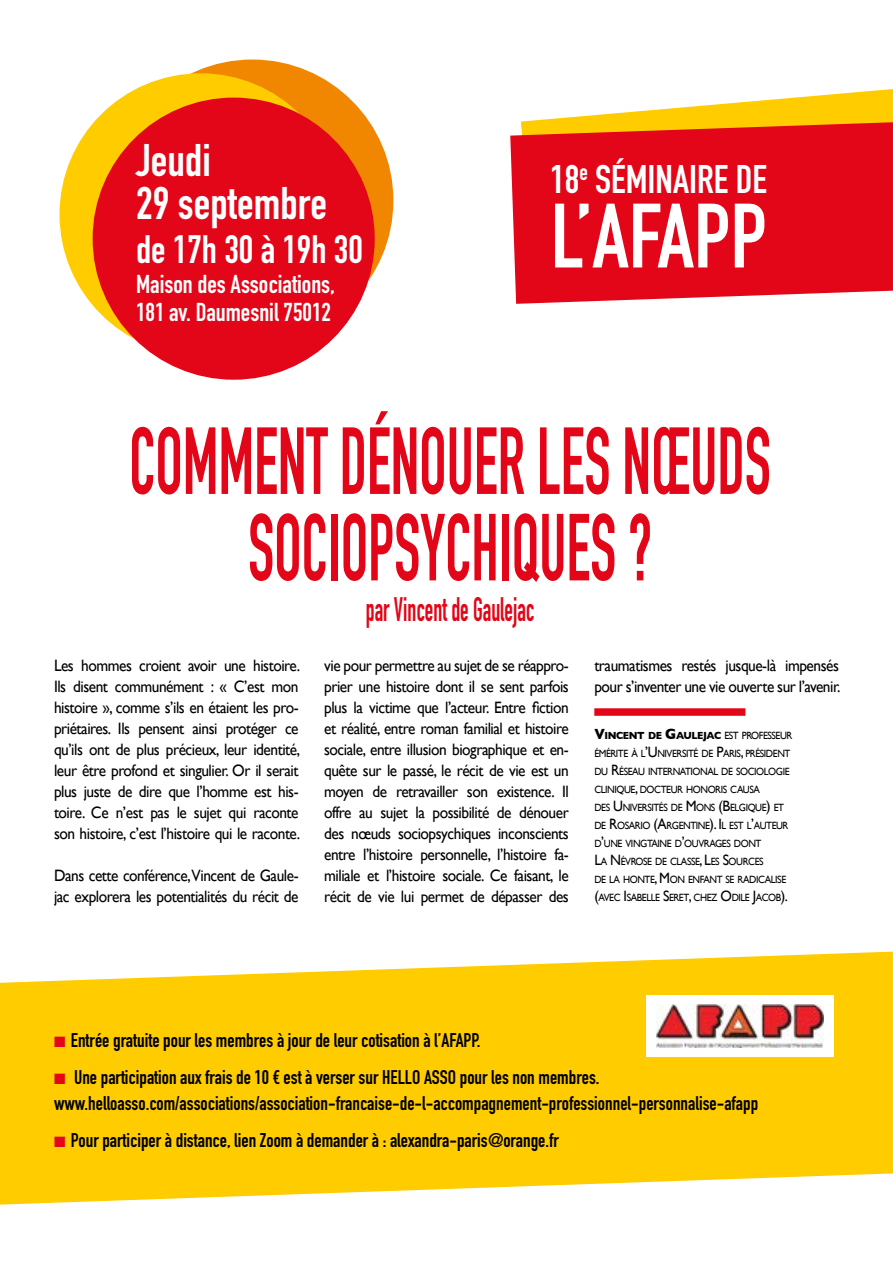
<style>
.page{position:relative;width:893px;height:1263px;background:#fff}
.page>*{position:absolute;margin:0;border:0;box-sizing:border-box;transform-origin:0 0}
.t1{font:700 93.45px/86.4px "DIN Condensed";color:#e30518;text-align:center;scale:.69 1}
.t2{font:700 89.7px "DIN Condensed";color:#fff}
.t3{font:700 45px/43.5px "DIN Condensed";color:#fff}
.t4{font:700 39.3px "DIN Condensed";color:#fff}
.t5{font:700 39px "DIN Condensed";color:#fff}
.t6{font:700 33.45px "DIN Condensed";color:#e30518;scale:.69 1}
.t7{font:700 25.5px/28.5px "DIN Condensed";color:#fff}
.t8{font:700 19.5px/25.5px "DIN Condensed";color:#000}
.t9{font:16.5px/21px "Gill Sans";letter-spacing:-.03em;color:#000;text-align:justify;scale:.93 1}
.t10{font:10.5px/18px "Gill Sans";letter-spacing:-.045em;color:#000;scale:.93 1}
.s1{font-weight:700;font-size:15px}
.s2{font-weight:700}
.s3{font-size:15px}
.s4{color:#e30518}
</style>
<div class="page">
<svg style="left:521px;top:89px;width:372px;height:33px"></svg>
<svg style="left:510px;top:122px;width:383px;height:182px;background:#e51721"></svg>
<div style="left:111px;top:60px;width:282px;height:282px;background:#f18700;border-radius:50%"></div>
<div style="left:60px;top:73px;width:282px;height:282px;background:#fc0;border-radius:50%"></div>
<div style="left:93px;top:98px;width:282px;height:282px;background:#e30518;border-radius:50%"></div>
<div style="left:594px;top:708px;width:151px;height:8px;background:#e30518"></div>
<svg style="left:0;top:951px;width:893px;height:253px;background:#ffd221"></svg>
<div style="left:646px;top:995px;width:188px;height:62px;background:#fff"></div>
<img style="left:656px;top:1004px;width:168px;height:44px">
<h3 class="t3" style="left:136px;top:138px;width:192px">Jeudi<br>29 septembre</h3>
<h3 class="t5" style="left:136px;top:223px;width:228px">de 17h 30 à 19h 30</h3>
<h3 class="t7" style="left:136px;top:269px;width:200px">Maison des Associations,<br>181 av. Daumesnil 75012</h3>
<h3 class="t4" style="left:550px;top:153px;width:218px">18<sup>e</sup> SÉMINAIRE DE</h3>
<h2 class="t2" style="left:551px;top:176px;width:218px">L’AFAPP</h2>
<h1 class="t1" style="left:129px;top:417px;width:931px">COMMENT DÉNOUER LES NŒUDS<br>SOCIOPSYCHIQUES ?</h1>
<h3 class="t6" style="left:366px;top:587px;width:246px">par Vincent de Gaulejac</h3>
<p class="t9" style="left:54px;top:654px;width:266px">Les hommes croient avoir une histoire.<br>Ils disent communément : « C’est mon histoire », comme s’ils en étaient les pro&shy;priétaires. Ils pensent ainsi protéger ce qu’ils ont de plus précieux, leur identité, leur être profond et singulier. Or il serait plus juste de dire que l’homme est his&shy;toire. Ce n’est pas le sujet qui raconte son histoire, c’est l’histoire qui le raconte.</p>
<p class="t9" style="left:54px;top:864px;width:265px">Dans cette conférence,Vincent de Gaule&shy;jac explorera les potentialités du récit de</p>
<p class="t9" style="left:324px;top:654px;width:265px">vie pour permettre au sujet de se réappro&shy;prier une histoire dont il se sent parfois plus la victime que l’acteur. Entre fiction et réalité, entre roman familial et histoire sociale, entre illusion biographique et en&shy;quête sur le passé, le récit de vie est un moyen de retravailler son existence. Il offre au sujet la possibilité de dénouer des nœuds sociopsychiques inconscients entre l’histoire personnelle, l’histoire fa&shy;miliale et l’histoire sociale. Ce faisant, le récit de vie lui permet de dépasser des</p>
<p class="t9" style="left:594px;top:654px;width:266px">traumatismes restés jusque-là impensés pour s’inventer une vie ouverte sur l’avenir.</p>
<p class="t10" style="left:594px;top:726px;width:215px"><span class="s1">V</span><span class="s2">INCENT DE</span> <span class="s1">G</span><span class="s2">AULEJAC</span> EST PROFESSEUR ÉMÉRITE À L<span class="s3">’U</span> NIVERSITÉ DE <span class="s3">P</span>ARIS<span class="s3">,</span> PRÉSIDENT DU <span class="s3">R</span>ÉSEAU INTERNATIONAL DE SOCIOLOGIE CLINIQUE<span class="s3">,</span> DOCTEUR HONORIS CAUSA<br>DES <span class="s3">U</span> NIVERSITÉS DE <span class="s3">M</span> ONS <span class="s3">(B</span>ELGIQUE<span class="s3">)</span> ET DE <span class="s3">R</span>OSARIO <span class="s3">(A</span>RGENTINE<span class="s3">). I</span> L EST L<span class="s3">’</span>AUTEUR D<span class="s3">’</span>UNE VINGTAINE D<span class="s3">’</span>OUVRAGES DONT<br><span class="s3">L</span>A <span class="s3">N</span> ÉVROSE DE CLASSE<span class="s3">, L</span>ES <span class="s3">S</span>OURCES<br>DE LA HONTE<span class="s3">, M</span> ON ENFANT SE RADICALISE <span class="s3">(</span>AVEC <span class="s3">I</span> SABELLE <span class="s3">S</span>ERET<span class="s3">,</span> CHEZ <span class="s3">O</span>DILE <span class="s3">J</span>ACOB<span class="s3">).</span></p>
<p class="t8" style="left:54px;top:1027px;width:428px"><span class="s4">■</span> Entrée gratuite pour les membres à jour de leur cotisation à l’AFAPP.</p>
<p class="t8" style="left:54px;top:1064px;width:706px"><span class="s4">■</span> Une participation aux frais de 10 € est à verser sur HELLO ASSO pour les non membres. www.helloasso.com/associations/association-francaise-de-l-accompagnement-professionnel-personnalise-afapp</p>
<p class="t8" style="left:54px;top:1127px;width:506px"><span class="s4">■</span> Pour participer à distance, lien Zoom à demander à : alexandra-paris@orange.fr</p>
</div>
